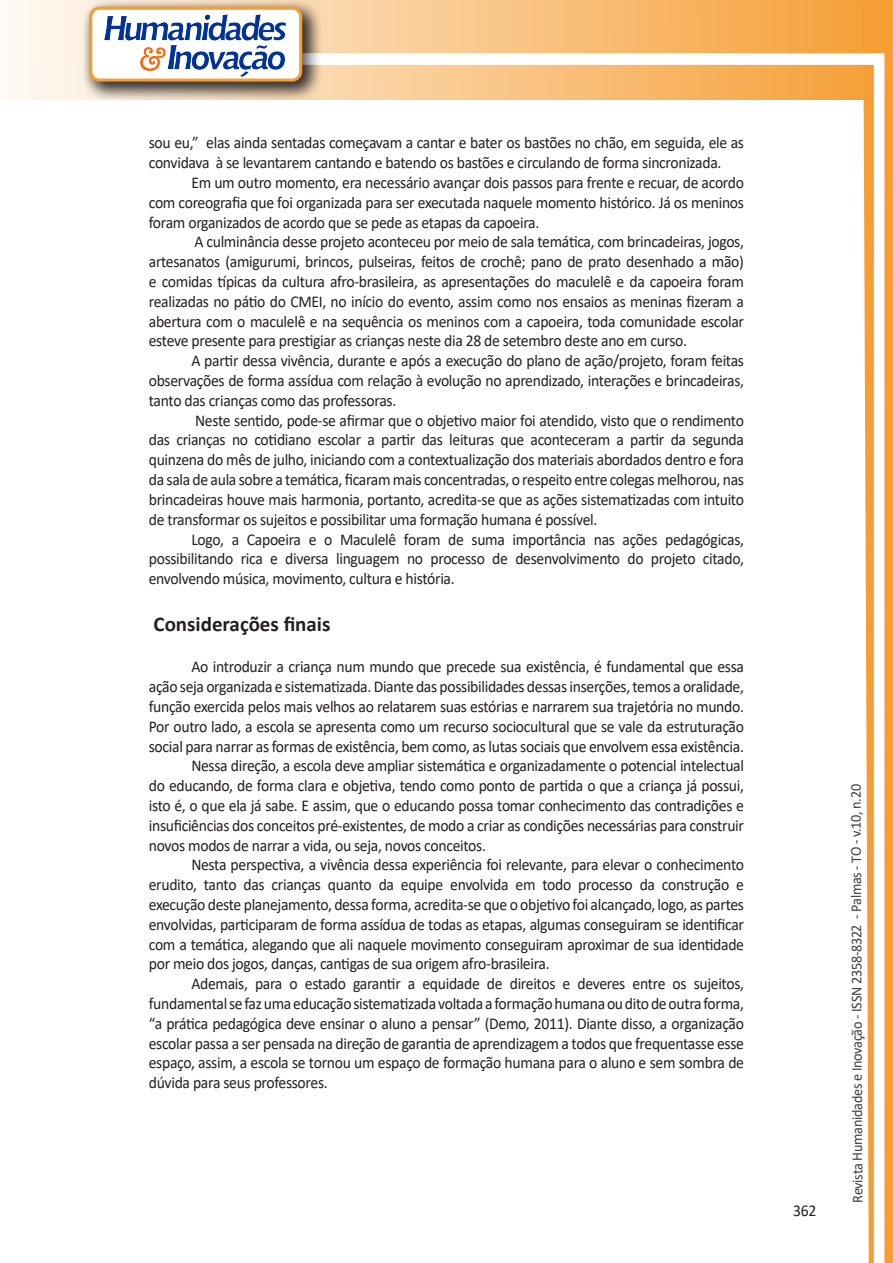
<style>
.page{position:relative;width:893px;height:1263px;background:#fff}
.page>*{position:absolute;margin:0;border:0;box-sizing:border-box;transform-origin:0 0}
.Titulo_2{font:700 21px "Calibri";color:#231f20}
.texto{font:16.5px/19.8px "Calibri";letter-spacing:-.02em;color:#231f20;text-align:justify;scale:.95 1}
.t1{font:15px "Calibri";letter-spacing:-.025em;color:#3e3e3f;scale:.95 1}
</style>
<div class="page">
<svg style="left:5px;top:0;width:858px;height:100px;background:#f9c484"></svg>
<div style="left:302px;top:53px;width:582px;height:12px;background:#fff;border:2px solid #fff"></div>
<svg style="left:863px;top:0;width:30px;height:1263px"></svg>
<div style="left:81px;top:0;width:241px;height:102px;background:#231f20;opacity:.75"></div>
<div style="left:91px;top:8px;width:210px;height:72px;background:#fff;border-radius:9px"></div>
<img style="left:104px;top:14px;width:181px;height:62px">
<div style="left:89px;top:7px;width:213px;height:75px;border:3px solid #f69e34;border-radius:9px"></div>
<p class="texto" style="left:149px;top:133px;width:628px">sou eu,” elas ainda sentadas começavam a cantar e bater os bastões no chão, em seguida, ele as convidava à se levantarem cantando e batendo os bastões e circulando de forma sincronizada.</p>
<p class="texto" style="left:149px;top:172px;width:628px;text-indent:43px">Em um outro momento, era necessário avançar dois passos para frente e recuar, de acordo com coreografia que foi organizada para ser executada naquele momento histórico. Já os meninos foram organizados de acordo que se pede as etapas da capoeira.</p>
<p class="texto" style="left:149px;top:232px;width:628px;text-indent:46px">A culminância desse projeto aconteceu por meio de sala temática, com brincadeiras, jogos, artesanatos (amigurumi, brincos, pulseiras, feitos de crochê; pano de prato desenhado a mão) e comidas típicas da cultura afro-brasileira, as apresentações do maculelê e da capoeira foram realizadas no pátio do CMEI, no início do evento, assim como nos ensaios as meninas fizeram a abertura com o maculelê e na sequência os meninos com a capoeira, toda comunidade escolar esteve presente para prestigiar as crianças neste dia 28 de setembro deste ano em curso.</p>
<p class="texto" style="left:149px;top:350px;width:628px;text-indent:43px">A partir dessa vivência, durante e após a execução do plano de ação/projeto, foram feitas observações de forma assídua com relação à evolução no aprendizado, interações e brincadeiras, tanto das crianças como das professoras.</p>
<p class="texto" style="left:149px;top:410px;width:628px;text-indent:46px">Neste sentido, pode-se afirmar que o objetivo maior foi atendido, visto que o rendimento das crianças no cotidiano escolar a partir das leituras que aconteceram a partir da segunda quinzena do mês de julho, iniciando com a contextualização dos materiais abordados dentro e fora da sala de aula sobre a temática, ficaram mais concentradas, o respeito entre colegas melhorou, nas brincadeiras houve mais harmonia, portanto, acredita-se que as ações sistematizadas com intuito de transformar os sujeitos e possibilitar uma formação humana é possível.</p>
<p class="texto" style="left:149px;top:529px;width:628px;text-indent:43px">Logo, a Capoeira e o Maculelê foram de suma importância nas ações pedagógicas, possibilitando rica e diversa linguagem no processo de desenvolvimento do projeto citado, envolvendo música, movimento, cultura e história.</p>
<p class="Titulo_2" style="left:154px;top:609px;width:178px">Considerações finais</p>
<p class="texto" style="left:149px;top:656px;width:628px;text-indent:43px">Ao introduzir a criança num mundo que precede sua existência, é fundamental que essa ação seja organizada e sistematizada. Diante das possibilidades dessas inserções, temos a oralidade, função exercida pelos mais velhos ao relatarem suas estórias e narrarem sua trajetória no mundo.<br>Por outro lado, a escola se apresenta como um recurso sociocultural que se vale da estruturação social para narrar as formas de existência, bem como, as lutas sociais que envolvem essa existência.</p>
<p class="texto" style="left:149px;top:755px;width:628px;text-indent:43px">Nessa direção, a escola deve ampliar sistemática e organizadamente o potencial intelectual do educando, de forma clara e objetiva, tendo como ponto de partida o que a criança já possui, isto é, o que ela já sabe. E assim, que o educando possa tomar conhecimento das contradições e insuficiências dos conceitos pré-existentes, de modo a criar as condições necessárias para construir novos modos de narrar a vida, ou seja, novos conceitos.</p>
<p class="texto" style="left:149px;top:854px;width:628px;text-indent:43px">Nesta perspectiva, a vivência dessa experiência foi relevante, para elevar o conhecimento erudito, tanto das crianças quanto da equipe envolvida em todo processo da construção e execução deste planejamento, dessa forma, acredita-se que o objetivo foi alcançado, logo, as partes envolvidas, participaram de forma assídua de todas as etapas, algumas conseguiram se identificar com a temática, alegando que ali naquele movimento conseguiram aproximar de sua identidade por meio dos jogos, danças, cantigas de sua origem afro-brasileira.</p>
<p class="texto" style="left:149px;top:973px;width:628px;text-indent:43px">Ademais, para o estado garantir a equidade de direitos e deveres entre os sujeitos, fundamental se faz uma educação sistematizada voltada a formação humana ou dito de outra forma, “a prática pedagógica deve ensinar o aluno a pensar” (Demo, 2011). Diante disso, a organização escolar passa a ser pensada na direção de garantia de aprendizagem a todos que frequentasse esse espaço, assim, a escola se tornou um espaço de formação humana para o aluno e sem sombra de dúvida para seus professores.</p>
<p class="texto" style="left:793px;top:1200px;width:26px">362</p>
<p class="t1" style="left:846px;top:1203px;width:442px;rotate:-90deg">Revista Humanidades e Inovação - ISSN 2358-8322 - Palmas - TO - v.10, n.20</p>
</div>
